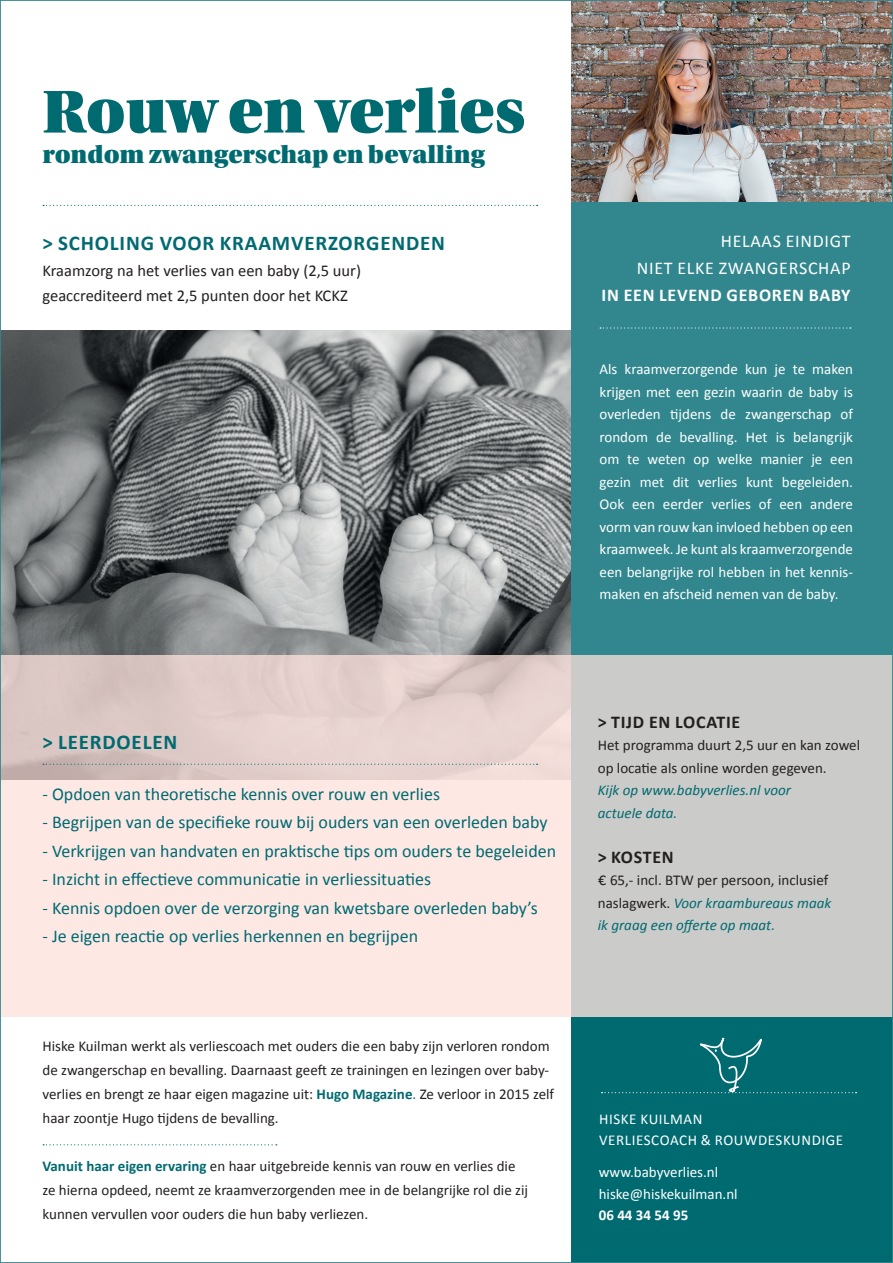
<style>
.page{position:relative;width:893px;height:1263px;background:#fff}
.page>*{position:absolute;margin:0;border:0;box-sizing:border-box;transform-origin:0 0}
.t1{font:63.9px "Utopia Std Black Headline";color:#006a71}
.t2{font:25.5px "Utopia Std Black Headline";color:#006a71}
.t3{font:700 21px "Calibri";letter-spacing:.04em;color:#006a71}
.t4{font:18px "Calibri";color:#006a71}
.t5{font:18px/27px "Calibri";letter-spacing:.04em;color:#fff;text-align:right}
.t6{font:700 18px "Calibri";letter-spacing:.04em;color:#fff}
.t7{font:700 18px "Calibri";letter-spacing:.04em;color:#231f20}
.t8{font:16.5px/25.5px "Calibri";color:#231f20}
.t9{font:15px/24px "Calibri";color:#231f20}
.t10{font:15px/22.5px "Calibri";color:#fff;text-align:justify}
.t11{font:italic 15px/22.5px "Calibri";color:#006a71}
.t12{font:15px/21px "Calibri";letter-spacing:.04em;color:#fff}
.t13{font:700 15px "Calibri";color:#fff}
.s1{font-weight:700;color:#006a71}
.s2{color:#006a71}
.s3{font-style:italic;color:#006a71}
</style>
<div class="page">
<img style="left:571px;top:2px;width:320px;height:200px">
<div style="left:571px;top:978px;width:322px;height:285px;background:#006a71"></div>
<img style="left:2px;top:330px;width:569px;height:325px">
<div style="left:571px;top:202px;width:322px;height:814px;background:#32878e"></div>
<svg style="left:2px;top:655px;width:889px;height:361px;background:#e4d7d4"></svg>
<svg style="left:43px;top:764px;width:495px;height:1px"></svg>
<svg style="left:43px;top:1144px;width:234px;height:1px"></svg>
<svg style="left:600px;top:327px;width:251px;height:2px"></svg>
<svg style="left:43px;top:205px;width:495px;height:1px"></svg>
<svg style="left:602px;top:1012px;width:255px;height:82px"></svg>
<h1 class="t1" style="left:43px;top:78px;width:484px">Rouw en verlies</h1>
<h2 class="t2" style="left:43px;top:142px;width:444px">rondom zwangerschap en bevalling</h2>
<h3 class="t3" style="left:43px;top:230px;width:404px">&gt; SCHOLING VOOR KRAAMVERZORGENDEN</h3>
<p class="t8" style="left:43px;top:258px;width:320px">Kraamzorg na het verlies van een baby (2,5 uur) geaccrediteerd met 2,5 punten door het KCKZ</p>
<p class="t5" style="left:637px;top:228px;width:215px">HELAAS EINDIGT<br>NIET ELKE ZWANGERSCHAP</p>
<p class="t6" style="left:601px;top:284px;width:251px">IN EEN LEVEND GEBOREN BABY</p>
<p class="t10" style="left:599px;top:358px;width:255px">Als kraamverzorgende kun je te maken krijgen met een gezin waarin de baby is overleden tijdens de zwangerschap of rondom de bevalling. Het is belangrijk om te weten op welke manier je een gezin met dit verlies kunt begeleiden.<br>Ook een eerder verlies of een andere vorm van rouw kan invloed hebben op een kraamweek. Je kunt als kraamverzorgende een belangrijke rol hebben in het kennis&shy;maken en afscheid nemen van de baby.</p>
<h3 class="t3" style="left:42px;top:728px;width:136px">&gt; LEERDOELEN</h3>
<p class="t4" style="left:42px;top:782px;width:399px">- Opdoen van theoretische kennis over rouw en verlies</p>
<p class="t4" style="left:42px;top:811px;width:507px">- Begrijpen van de specifieke rouw bij ouders van een overleden baby</p>
<p class="t4" style="left:42px;top:839px;width:515px">- Verkrijgen van handvaten en praktische tips om ouders te begeleiden</p>
<p class="t4" style="left:42px;top:868px;width:390px">- Inzicht in effectieve communicatie in verliessituaties</p>
<p class="t4" style="left:42px;top:896px;width:497px">- Kennis opdoen over de verzorging van kwetsbare overleden baby’s</p>
<p class="t4" style="left:42px;top:925px;width:377px">- Je eigen reactie op verlies herkennen en begrijpen</p>
<p class="t9" style="left:43px;top:1034px;width:513px">Hiske Kuilman werkt als verliescoach met ouders die een baby zijn verloren rondom de zwangerschap en bevalling. Daarnaast geeft ze trainingen en lezingen over baby&shy;verlies en brengt ze haar eigen magazine uit: <span class="s1">Hugo Magazine</span><span class="s2">.</span> Ze verloor in 2015 zelf haar zoontje Hugo tijdens de bevalling.</p>
<p class="t9" style="left:43px;top:1154px;width:487px"><span class="s1">Vanuit haar eigen ervaring</span> en haar uitgebreide kennis van rouw en verlies die ze hierna opdeed, neemt ze kraamverzorgenden mee in de belangrijke rol die zij kunnen vervullen voor ouders die hun baby verliezen.</p>
<p class="t7" style="left:598px;top:710px;width:144px">&gt; TIJD EN LOCATIE</p>
<p class="t9" style="left:598px;top:734px;width:264px;line-height:22.5px">Het programma duurt 2,5 uur en kan zowel op locatie als online worden gegeven.</p>
<p class="t11" style="left:598px;top:779px;width:195px">Kijk op www.babyverlies.nl voor actuele data.</p>
<p class="t7" style="left:598px;top:845px;width:78px">&gt; KOSTEN</p>
<p class="t9" style="left:598px;top:869px;width:235px;line-height:22.5px">€ 65,- incl. BTW per persoon, inclusief naslagwerk. <span class="s3">Voor kraambureaus maak ik graag een offerte op maat.</span></p>
<p class="t12" style="left:599px;top:1109px;width:246px">HISKE KUILMAN<br>VERLIESCOACH &amp; ROUWDESKUNDIGE</p>
<p class="t10" style="left:599px;top:1161px;width:140px">www.babyverlies.nl hiske@hiskekuilman.nl</p>
<p class="t13" style="left:599px;top:1206px;width:91px">06 44 34 54 95</p>
</div>
